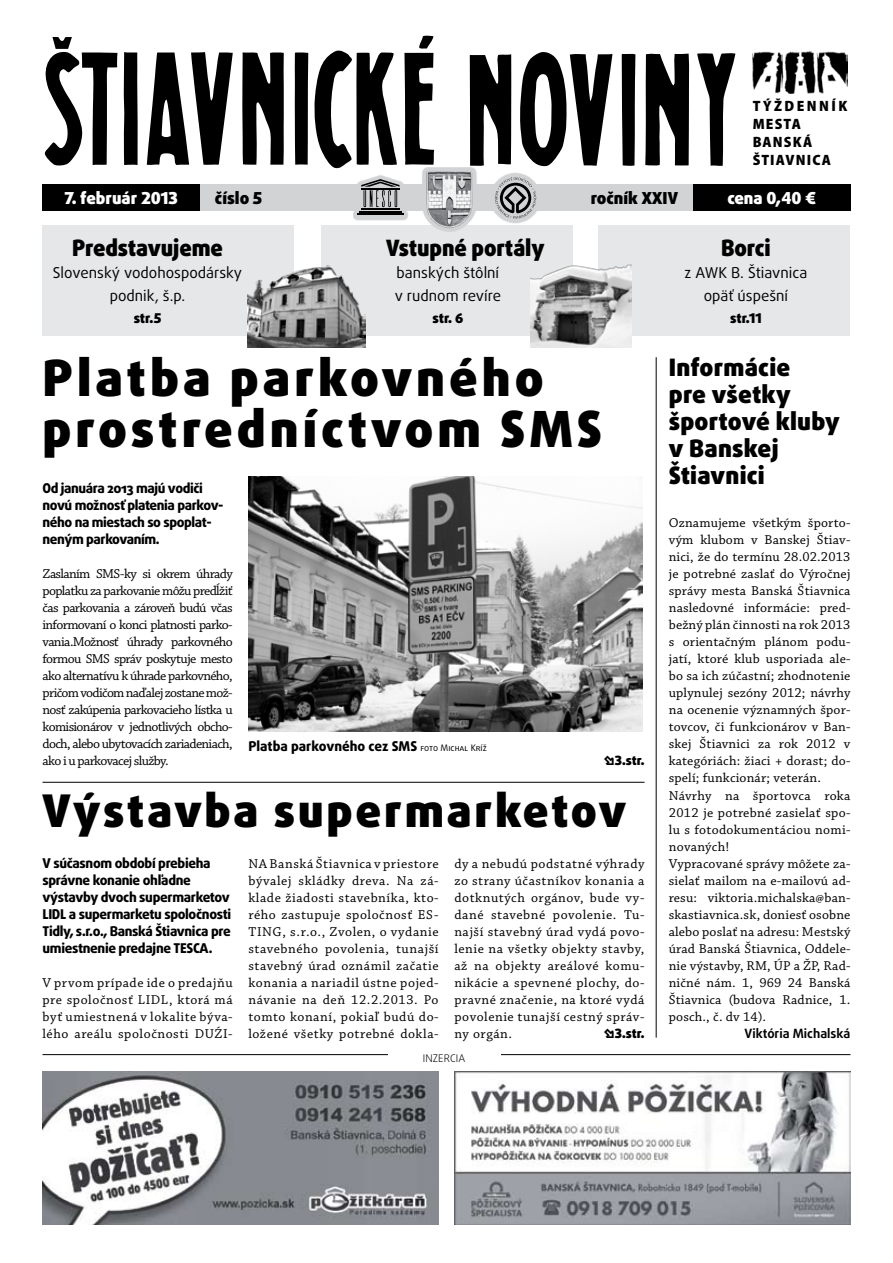
<style>
.page{position:relative;width:893px;height:1263px;background:#fff}
.page>*{position:absolute;margin:0;border:0;box-sizing:border-box;transform-origin:0 0}
.t1{font:900 49.8px/51px "Daxline Pro";letter-spacing:.08em;color:#000}
.t2{font:900 45px "Daxline Pro";letter-spacing:.06em;color:#000}
.t3{font:900 24px/27px "Daxline Pro";letter-spacing:.01em;color:#000}
.t4{font:900 22.5px "Daxline Pro";letter-spacing:-.005em;color:#000;scale:.96 1}
.t5{font:900 16.5px "Daxline Pro";color:#fff}
.t6{font:900 16.5px "Daxline Pro";color:#000}
.t7{font:15px/22.5px "Daxline Pro";color:#000;text-align:center}
.t8{font:900 semi-condensed 15px/18px "Myriad Pro";letter-spacing:.08em;color:#000}
.t9{font:13.5px/17px "Chaparral Pro Capt";letter-spacing:.01em;color:#000;text-align:justify}
.t10{font:800 13.5px/17px "Daxline Pro";letter-spacing:-.025em;color:#000}
.t11{font:800 13.5px "Daxline Pro";color:#000}
.t12{font:900 13.5px "Daxline Pro";color:#000}
.t13{font:700 12.75px "Daxline Pro";color:#000}
.t14{font:900 12.75px "Daxline Pro";color:#000}
.t15{font:300 10.5px "Daxline Pro";letter-spacing:.01em;color:#000}
.s1{font-weight:400;font-size:9px}
</style>
<div class="page">
<div style="left:43px;top:225px;width:251px;height:111px;background:#e6e7e8"></div>
<div style="left:598px;top:225px;width:252px;height:111px;background:#e6e7e8"></div>
<div style="left:321px;top:225px;width:252px;height:111px;background:#e6e7e8"></div>
<hr style="left:43px;top:782px;width:601px;height:1px;background:#000">
<img style="left:752px;top:51px;width:95px;height:42px">
<svg style="left:622px;top:53px;width:13px;height:113px"></svg>
<svg style="left:645px;top:53px;width:44px;height:113px"></svg>
<svg style="left:697px;top:53px;width:38px;height:113px"></svg>
<svg style="left:470px;top:54px;width:41px;height:112px"></svg>
<svg style="left:520px;top:52px;width:92px;height:115px"></svg>
<svg style="left:124px;top:52px;width:14px;height:113px;background:#0c0c0c"></svg>
<svg style="left:242px;top:52px;width:42px;height:113px"></svg>
<svg style="left:404px;top:35px;width:30px;height:130px"></svg>
<svg style="left:147px;top:52px;width:86px;height:113px"></svg>
<svg style="left:295px;top:50px;width:102px;height:119px"></svg>
<svg style="left:44px;top:37px;width:73px;height:129px"></svg>
<div style="left:43px;top:185px;width:807px;height:26px;background:#d1d3d4"></div>
<svg style="left:353px;top:175px;width:69px;height:46px;fill:#d1d3d4"></svg>
<hr style="left:361px;top:208px;width:38px;height:2px;background:#000">
<hr style="left:359px;top:211px;width:43px;height:1px;background:#000">
<hr style="left:357px;top:214px;width:47px;height:1px;background:#000">
<svg style="left:361px;top:179px;width:38px;height:28px"></svg>
<div style="left:43px;top:185px;width:157px;height:26px;background:#000"></div>
<div style="left:693px;top:185px;width:157px;height:26px;background:#000"></div>
<svg style="left:422px;top:167px;width:68px;height:65px"></svg>
<img style="left:425px;top:170px;width:49px;height:58px">
<svg style="left:490px;top:173px;width:88px;height:51px;fill:#d4d6d7"></svg>
<svg style="left:495px;top:177px;width:41px;height:42px"></svg>
<hr style="left:656px;top:357px;width:1px;height:680px;background:#000">
<hr style="left:43px;top:1054px;width:807px;height:1px;background:#000">
<div style="left:388px;top:1047px;width:112px;height:14px;background:#fff"></div>
<img style="left:43px;top:1071px;width:396px;height:154px">
<img style="left:455px;top:1071px;width:395px;height:153px">
<img style="left:248px;top:476px;width:394px;height:255px">
<img style="left:248px;top:266px;width:118px;height:81px">
<img style="left:530px;top:265px;width:101px;height:83px">
<p class="t8" style="left:753px;top:97px;width:96px">TÝŽDENNÍK<br>MESTA<br>BANSKÁ<br>ŠTIAVNICA</p>
<p class="t5" style="left:65px;top:187px;width:115px">7. február 2013</p>
<p class="t6" style="left:215px;top:187px;width:49px">číslo 5</p>
<p class="t6" style="left:591px;top:187px;width:89px">ročník XXiV</p>
<p class="t5" style="left:727px;top:187px;width:90px">cena 0,40 €</p>
<h3 class="t4" style="left:72px;top:232px;width:159px">Predstavujeme</h3>
<p class="t7" style="left:53px;top:262px;width:191px">Slovenský vodohospodársky podnik, š.p.</p>
<p class="t12" style="left:134px;top:309px;width:29px">str.5</p>
<h3 class="t4" style="left:386px;top:232px;width:166px">Vstupné portály</h3>
<p class="t7" style="left:395px;top:262px;width:108px;text-align:left">banských štôlní v rudnom revíre</p>
<p class="t12" style="left:432px;top:309px;width:32px">str. 6</p>
<h1 class="t1" style="left:43px;top:353px;width:561px">Platba parkovného prostredníctvom SMS</h1>
<p class="t10" style="left:43px;top:480px;width:182px">Od januára 2013 majú vodiči novú možnosť platenia parkov&shy;ného na miestach so spoplat&shy;neným parkovaním.</p>
<p class="t9" style="left:43px;top:566px;width:192px">Zaslaním SMS-ky si okrem úhrady poplatku za parkovanie môžu predĺžiť čas parkovania a zároveň budú včas informovaní o konci platnosti parko&shy;vania.Možnosť úhrady parkovného formou SMS správ poskytuje mesto ako alternatívu k úhrade parkovného, pričom vodičom naďalej zostane mož&shy;nosť zakúpenia parkovacieho lístka u komisionárov v jednotlivých obcho&shy;doch, alebo ubytovacích zariadeniach, ako i u parkovacej služby.</p>
<p class="t11" style="left:248px;top:738px;width:240px">Platba parkovného cez SMS <span class="s1">foto Michal Kríž</span></p>
<p class="t14" style="left:604px;top:752px;width:42px">•3.str.</p>
<h2 class="t2" style="left:43px;top:781px;width:585px">Výstavba supermarketov</h2>
<p class="t10" style="left:43px;top:854px;width:190px">V súčasnom období prebieha správne konanie ohľadne výstavby dvoch supermarketov<br>LIDL a supermarketu spoločnosti<br>Tidly, s.r.o., Banská Štiavnica pre umiestnenie predajne TESCA.</p>
<p class="t9" style="left:43px;top:974px;width:192px">V prvom prípade ide o predajňu pre spoločnosť LIDL, ktorá má byť umiestnená v lokalite býva&shy;lého areálu spoločnosti DUŹI-</p>
<p class="t9" style="left:248px;top:855px;width:192px">NA Banská Štiavnica v priestore bývalej skládky dreva. Na zá&shy;klade žiadosti stavebníka, kto&shy;rého zastupuje spoločnosť ES-TING, s.r.o., Zvolen, o vydanie stavebného povolenia, tunajší stavebný úrad oznámil začatie konania a nariadil ústne pojed&shy;návanie na deň 12.2.2013. Po tomto konaní, pokiaľ budú do&shy;ložené všetky potrebné dokla-</p>
<p class="t9" style="left:454px;top:855px;width:192px">dy a nebudú podstatné výhrady zo strany účastníkov konania a dotknutých orgánov, bude vy&shy;dané stavebné povolenie. Tu&shy;najší stavebný úrad vydá povo&shy;lenie na všetky objekty stavby, až na objekty areálové komu&shy;nikácie a spevnené plochy, do&shy;pravné značenie, na ktoré vydá povolenie tunajší cestný správ&shy;ny orgán.</p>
<p class="t14" style="left:604px;top:1024px;width:42px">•3.str.</p>
<p class="t15" style="left:423px;top:1051px;width:44px">INZERCIA</p>
<h3 class="t4" style="left:721px;top:232px;width:53px">Borci</h3>
<p class="t7" style="left:685px;top:262px;width:124px">z AWK B. Štiavnica opäť úspešní</p>
<p class="t12" style="left:730px;top:309px;width:33px">str.11</p>
<h3 class="t3" style="left:669px;top:354px;width:173px">Informácie<br>pre všetky športové kluby v Banskej<br>Štiavnici</h3>
<p class="t9" style="left:669px;top:515px;width:183px;text-align:left">Oznamujeme všetkým športo&shy;vým klubom v Banskej Štiav&shy;nici, že do termínu 28.02.2013 je potrebné zaslať do Výročnej správy mesta Banská Štiavnica nasledovné informácie: pred&shy;bežný plán činnosti na rok 2013 s orientačným plánom podu&shy;jatí, ktoré klub usporiada ale&shy;bo sa ich zúčastní; zhodnotenie uplynulej sezóny 2012; návrhy na ocenenie významných špor&shy;tovcov, či funkcionárov v Ban&shy;skej Štiavnici za rok 2012 v kategóriách: žiaci + dorast; do&shy;spelí; funkcionár; veterán.<br>Návrhy na športovca roka<br>2012 je potrebné zasielať spo&shy;lu s fotodokumentáciou nomi&shy;novaných!<br>Vypracované správy môžete za&shy;sielať mailom na e-mailovú ad&shy;resu: viktoria.michalska@ban&shy;skastiavnica.sk, doniesť osobne alebo poslať na adresu: Mestský úrad Banská Štiavnica, Oddele&shy;nie výstavby, RM, ÚP a ŽP, Rad&shy;ničné nám. 1, 969 24 Banská<br>Štiavnica (budova Radnice, 1. posch., č. dv 14).</p>
<p class="t13" style="left:744px;top:1024px;width:108px">Viktória Michalská</p>
</div>
